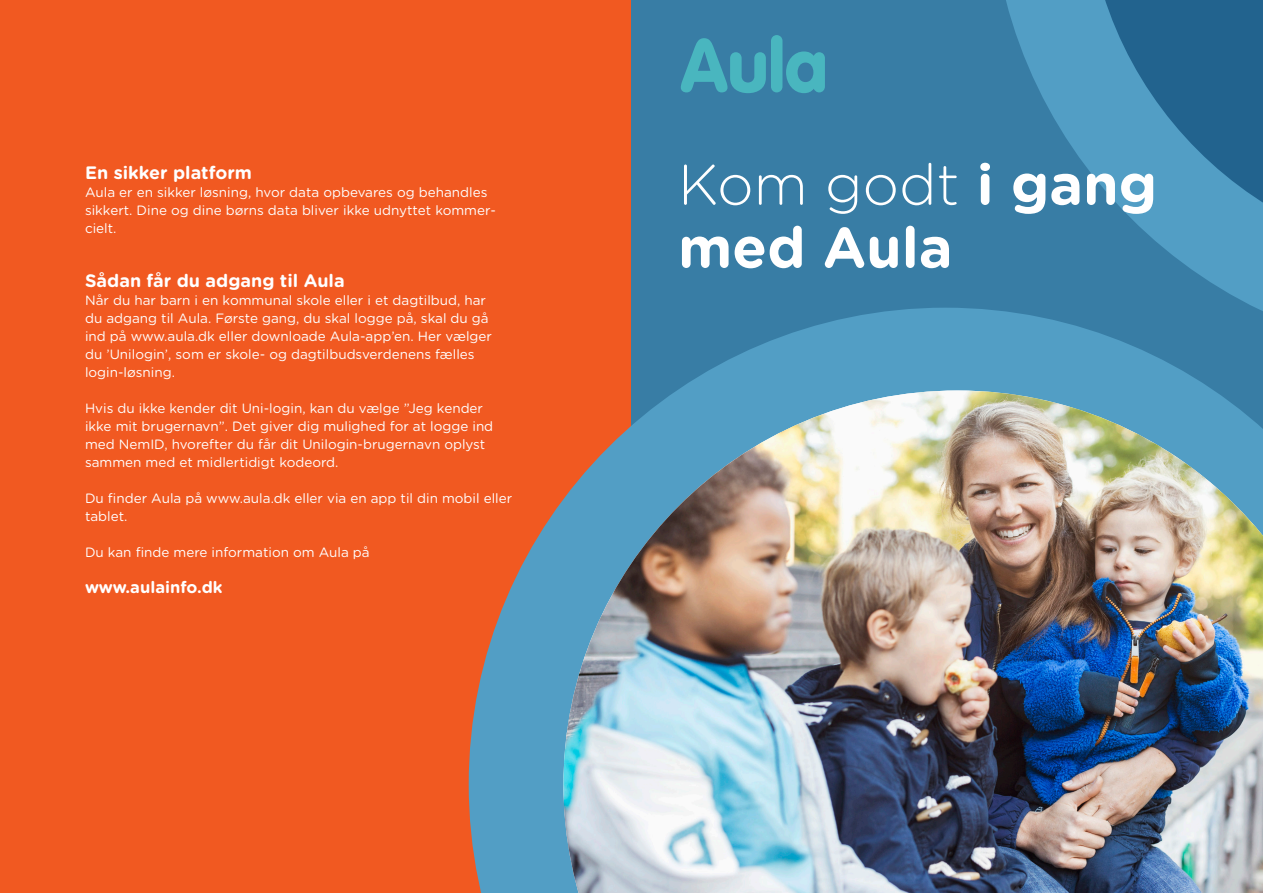
<style>
.page{position:relative;width:1263px;height:893px;background:#fff}
.page>*{position:absolute;margin:0;border:0;box-sizing:border-box;transform-origin:0 0}
.t1{font:700 57px/63px "Gotham Rounded";color:#fff}
.t2{font:700 18px "Gotham Rounded";color:#fff}
.t3{font:700 16.5px "Gotham Rounded";color:#fff}
.t4{font:13.5px/18px "Gotham Rounded";color:#fff}
.s1{font-weight:300}
</style>
<div class="page">
<div style="left:0;top:0;width:631px;height:893px;background:#f15921"></div>
<div style="left:631px;top:0;width:632px;height:893px;background:#387da5"></div>
<svg style="left:469px;top:308px;width:744px;height:585px;fill:#529ec5"></svg>
<svg style="left:991px;top:0;width:272px;height:357px"></svg>
<svg style="left:1086px;top:0;width:177px;height:262px;background:#3b81aa"></svg>
<svg style="left:681px;top:38px;width:85px;height:55px"></svg>
<div style="left:771px;top:35px;width:11px;height:57px;background:#49b6bf;border-radius:6px"></div>
<svg style="left:786px;top:51px;width:39px;height:42px"></svg>
<img style="left:563px;top:390px;width:700px;height:503px">
<p class="t2" style="left:85px;top:159px;width:168px">En sikker platform</p>
<p class="t4" style="left:85px;top:182px;width:412px">Aula er en sikker løsning, hvor data opbevares og behandles sikkert. Dine og dine børns data bliver ikke udnyttet kommer&shy;cielt.</p>
<p class="t2" style="left:85px;top:267px;width:261px">Sådan får du adgang til Aula</p>
<p class="t4" style="left:85px;top:290px;width:408px">Når du har barn i en kommunal skole eller i et dagtilbud, har du adgang til Aula. Første gang, du skal logge på, skal du gå ind på www.aula.dk eller downloade Aula-app’en. Her vælger du ’Unilogin’, som er skole- og dagtilbudsverdenens fælles login-løsning.</p>
<p class="t4" style="left:85px;top:398px;width:410px">Hvis du ikke kender dit Uni-login, kan du vælge ”Jeg kender ikke mit brugernavn”. Det giver dig mulighed for at logge ind med NemID, hvorefter du får dit Unilogin-brugernavn oplyst sammen med et midlertidigt kodeord.</p>
<p class="t4" style="left:85px;top:488px;width:429px">Du finder Aula på www.aula.dk eller via en app til din mobil eller tablet.</p>
<p class="t4" style="left:85px;top:542px;width:286px">Du kan finde mere information om Aula på</p>
<p class="t3" style="left:85px;top:575px;width:139px">www.aulainfo.dk</p>
<p class="t1" style="left:678px;top:151px;width:480px"><span class="s1">Kom godt</span> i gang med Aula</p>
</div>
